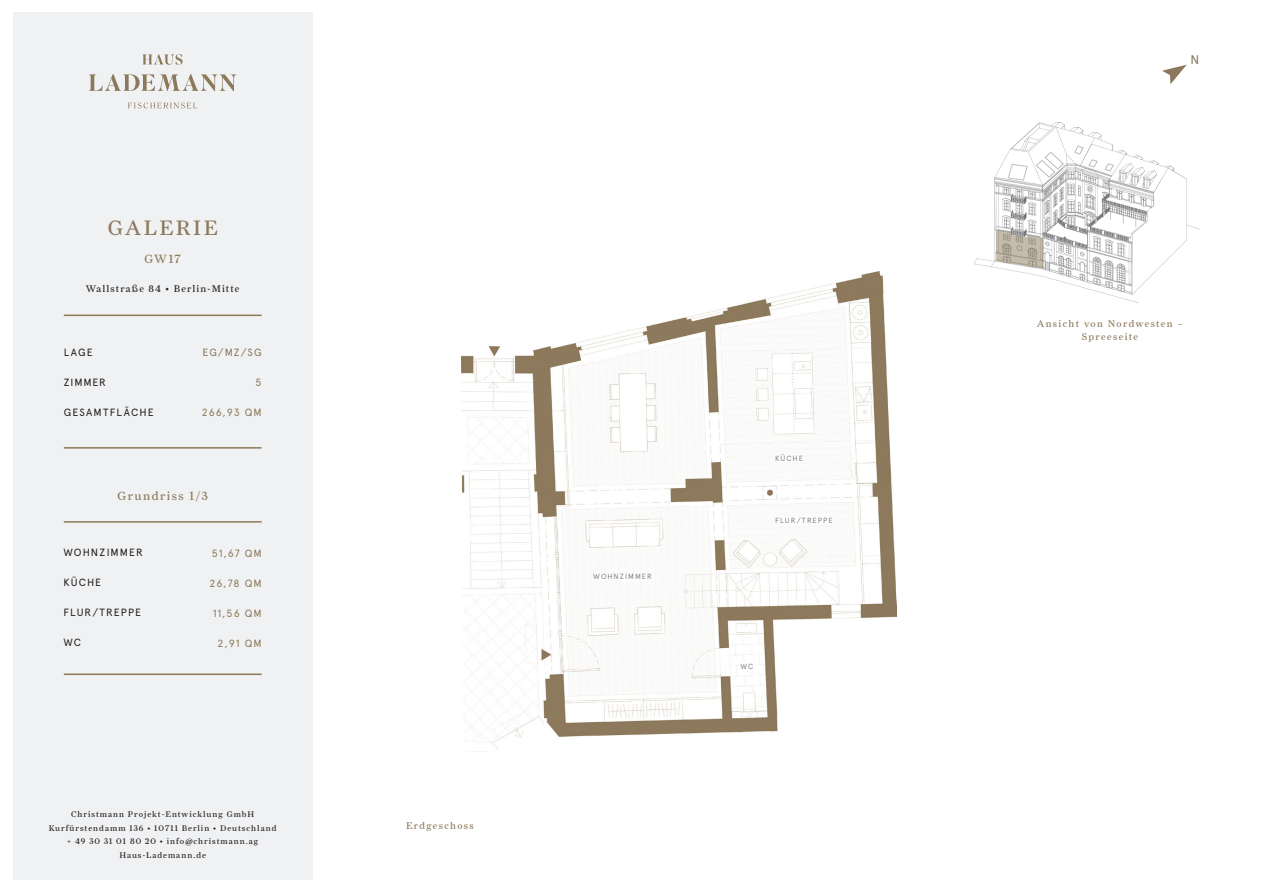
<style>
.page{position:relative;width:1263px;height:893px;background:#fff}
.page>*{position:absolute;margin:0;border:0;box-sizing:border-box;transform-origin:0 0}
.t1{font:21px "Farnham Display";letter-spacing:.12em;color:#8c785b}
.t2{font:12.6px "Apercu";color:#8c785b}
.t3{font:12px "Farnham Display";letter-spacing:.12em;color:#8c785b}
.t4{font:10.5px "Apercu";letter-spacing:.105em;color:#231f20}
.t5{font:10.5px "Apercu";letter-spacing:.085em;color:#8c785b}
.t6{font:9.75px/13.5px "Farnham Display";letter-spacing:.14em;color:#8c785b;text-align:center}
.t7{font:9.75px "Farnham Display";letter-spacing:.12em;color:#231f20}
.t8{font:8.25px/13.5px "Farnham Display";letter-spacing:.12em;color:#231f20;text-align:center}
.t9{font:7.5px "Apercu";letter-spacing:.135em;color:#808285}
</style>
<div class="page">
<img style="left:975px;top:123px;width:224px;height:179px">
<div style="left:13px;top:13px;width:300px;height:867px;background:#f0f1f2"></div>
<svg style="left:142px;top:54px;width:41px;height:11px"></svg>
<svg style="left:89px;top:74px;width:148px;height:17px"></svg>
<svg style="left:128px;top:102px;width:69px;height:7px"></svg>
<svg style="left:1162px;top:65px;width:25px;height:19px"></svg>
<img style="left:461px;top:272px;width:435px;height:479px">
<div style="left:740px;top:663px;width:13px;height:6px;background:#fff"></div>
<div style="left:775px;top:456px;width:28px;height:5px;background:#fff"></div>
<div style="left:593px;top:574px;width:59px;height:5px;background:#fff"></div>
<div style="left:775px;top:518px;width:58px;height:5px;background:#fff"></div>
<svg style="left:996px;top:230px;width:48px;height:39px;background:#c0b8ad"></svg>
<hr style="left:64px;top:521px;width:198px;height:2px;background:#8c785b">
<hr style="left:64px;top:673px;width:198px;height:2px;background:#8c785b">
<hr style="left:64px;top:315px;width:198px;height:1px;background:#8c785b">
<hr style="left:64px;top:447px;width:198px;height:2px;background:#8c785b">
<h1 class="t1" style="left:108px;top:215px;width:111px">GALERIE</h1>
<h3 class="t3" style="left:145px;top:252px;width:38px">GW17</h3>
<p class="t7" style="left:86px;top:283px;width:155px">Wallstraße 84 • Berlin-Mitte</p>
<p class="t4" style="left:64px;top:346px;width:31px">LAGE</p>
<p class="t4" style="left:64px;top:376px;width:44px">ZIMMER</p>
<p class="t4" style="left:64px;top:406px;width:91px">GESAMTFLÄCHE</p>
<p class="t5" style="left:203px;top:346px;width:61px">EG/MZ/SG</p>
<p class="t5" style="left:255px;top:376px;width:8px">5</p>
<p class="t5" style="left:202px;top:406px;width:61px">266,93 QM</p>
<h3 class="t3" style="left:117px;top:489px;width:92px">Grundriss 1/3</h3>
<p class="t4" style="left:63px;top:546px;width:81px">WOHNZIMMER</p>
<p class="t4" style="left:63px;top:576px;width:39px">KÜCHE</p>
<p class="t4" style="left:63px;top:606px;width:79px">FLUR/TREPPE</p>
<p class="t4" style="left:63px;top:636px;width:19px">WC</p>
<p class="t5" style="left:212px;top:547px;width:51px">51,67 QM</p>
<p class="t5" style="left:210px;top:577px;width:53px">26,78 QM</p>
<p class="t5" style="left:213px;top:607px;width:50px">11,56 QM</p>
<p class="t5" style="left:218px;top:637px;width:45px">2,91 QM</p>
<p class="t8" style="left:49px;top:807px;width:229px">Christmann Projekt-Entwicklung GmbH Kurfürstendamm 136 • 10711 Berlin • Deutschland + 49 30 31 01 80 20 • info@christmann.ag Haus-Lademann.de</p>
<p class="t6" style="left:406px;top:818px;width:69px">Erdgeschoss</p>
<p class="t9" style="left:593px;top:572px;width:60px">WOHNZIMMER</p>
<p class="t9" style="left:775px;top:454px;width:29px">KÜCHE</p>
<p class="t9" style="left:775px;top:516px;width:59px">FLUR/TREPPE</p>
<p class="t9" style="left:740px;top:662px;width:14px">WC</p>
<h2 class="t2" style="left:1190px;top:52px;width:10px">N</h2>
<p class="t6" style="left:1037px;top:316px;width:148px">Ansicht von Nordwesten –<br>Spreeseite</p>
</div>
